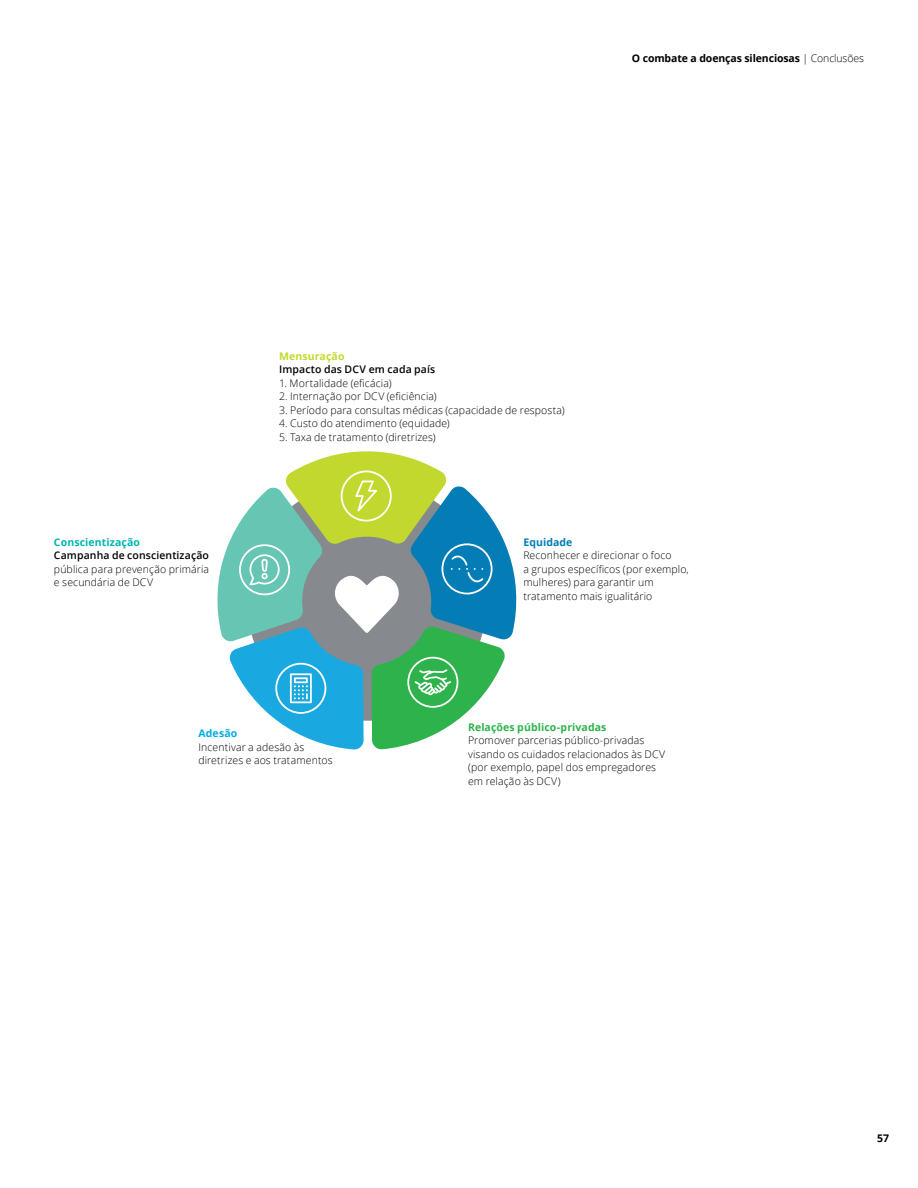
<style>
.page{position:relative;width:918px;height:1188px;background:#fff}
.page>*{position:absolute;margin:0;border:0;box-sizing:border-box;transform-origin:0 0}
.t1{font:300 10.5px/13.5px "Open Sans";letter-spacing:.01em;color:#000}
.t2{font:600 10.5px "Open Sans";letter-spacing:.01em;color:#000}
.t3{font:700 10.5px "Open Sans";letter-spacing:-.01em;color:#000}
.t4{font:700 10.5px "Open Sans";letter-spacing:.01em;color:#2cb34a}
.t5{font:700 10.5px "Open Sans";letter-spacing:.01em;color:#00b5af}
.t6{font:700 10.5px "Open Sans";letter-spacing:.01em;color:#c4d82e}
.t7{font:700 10.5px "Open Sans";letter-spacing:.01em;color:#007db6}
.t8{font:700 10.5px "Open Sans";letter-spacing:.01em;color:#00aae7}
.s1{font-weight:300}
</style>
<div class="page">
<svg style="left:217px;top:451px;width:299px;height:299px"></svg>
<p class="t3" style="left:632px;top:51px;width:234px">O combate a doenças silenciosas <span class="s1">| Conclusões</span></p>
<p class="t5" style="left:54px;top:535px;width:88px">Conscientização</p>
<p class="t2" style="left:54px;top:548px;width:157px">Campanha de conscientização</p>
<p class="t1" style="left:54px;top:562px;width:157px">pública para prevenção primária e secundária de DCV</p>
<p class="t6" style="left:279px;top:349px;width:67px">Mensuração</p>
<p class="t2" style="left:279px;top:362px;width:158px">Impacto das DCV em cada país</p>
<p class="t1" style="left:279px;top:376px;width:114px">1. Mortalidade (eficácia)</p>
<p class="t1" style="left:279px;top:390px;width:159px">2. Internação por DCV (eficiência)</p>
<p class="t1" style="left:279px;top:403px;width:287px">3. Período para consultas médicas (capacidade de resposta)</p>
<p class="t1" style="left:279px;top:417px;width:172px">4. Custo do atendimento (equidade)</p>
<p class="t1" style="left:279px;top:430px;width:158px">5. Taxa de tratamento (diretrizes)</p>
<p class="t7" style="left:523px;top:535px;width:51px">Equidade</p>
<p class="t1" style="left:523px;top:549px;width:167px">Reconhecer e direcionar o foco<br>a grupos específicos (por exemplo, mulheres) para garantir um tratamento mais igualitário</p>
<p class="t8" style="left:198px;top:726px;width:40px">Adesão</p>
<p class="t1" style="left:198px;top:740px;width:136px">Incentivar a adesão às diretrizes e aos tratamentos</p>
<p class="t4" style="left:468px;top:720px;width:140px">Relações público-privadas</p>
<p class="t1" style="left:468px;top:734px;width:199px">Promover parcerias público-privadas visando os cuidados relacionados às DCV (por exemplo, papel dos empregadores em relação às DCV)</p>
<p class="t3" style="left:877px;top:1131px;width:13px">57</p>
</div>
